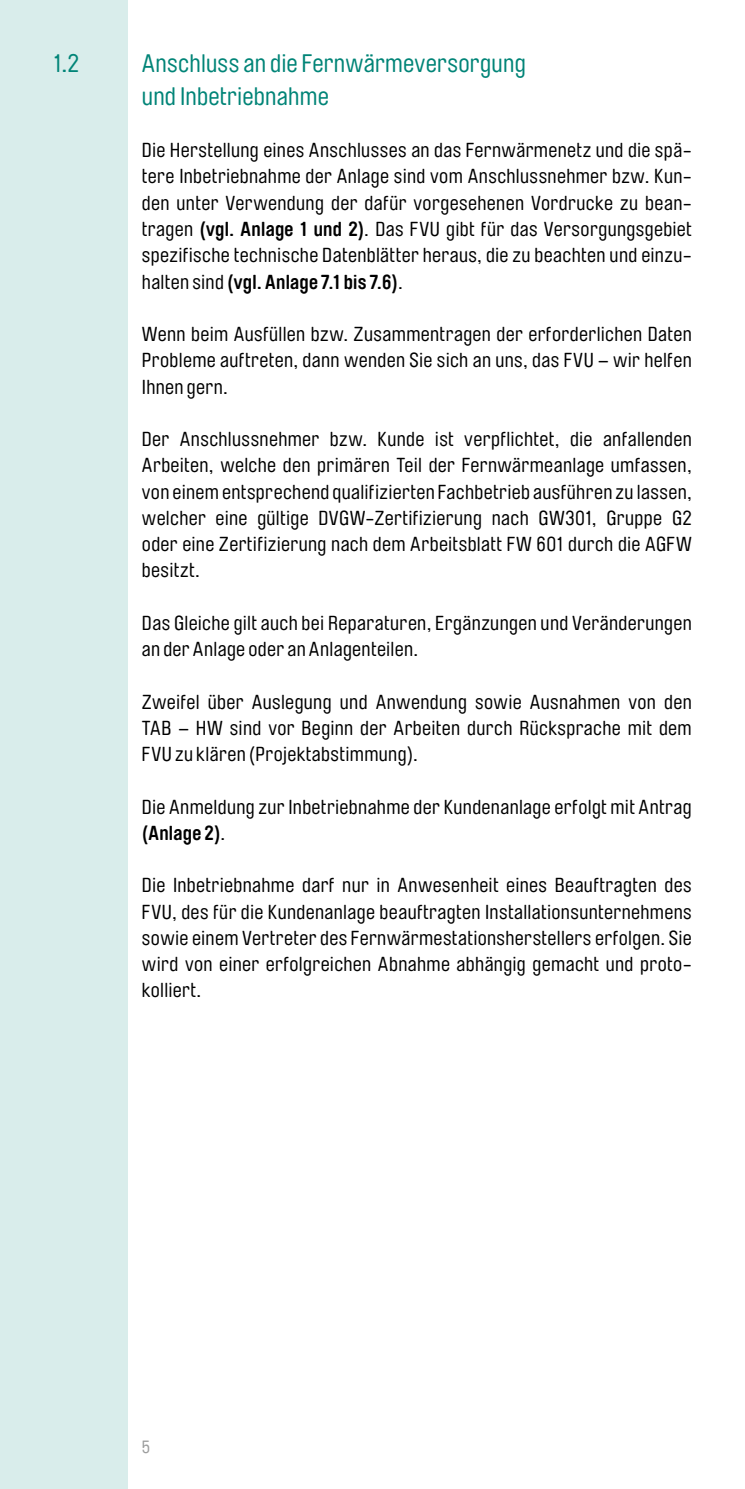
<style>
.page{position:relative;width:745px;height:1489px;background:#fff}
.page>*{position:absolute;margin:0;border:0;box-sizing:border-box;transform-origin:0 0}
.t1{font:25px/32.5px "Brauer Neue";letter-spacing:.01em;color:#008477}
.t2{font:20px/26.2px "Brauer Neue";letter-spacing:.02em;color:#000;text-align:justify}
.t3{font:17.5px "Brauer Neue";color:#9c9d9d}
.s1{font-weight:700}
</style>
<div class="page">
<div style="left:0;top:0;width:128px;height:1488px;background:#d9edeb"></div>
<p class="t1" style="left:53px;top:48px;width:27px">1.2</p>
<p class="t1" style="left:142px;top:48px;width:385px">Anschluss an die Fernwärmeversorgung und Inbetriebnahme</p>
<p class="t2" style="left:142px;top:137px;width:551px">Die Herstellung eines Anschlusses an das Fernwärmenetz und die spä&shy;tere Inbetriebnahme der Anlage sind vom Anschlussnehmer bzw. Kun&shy;den unter Verwendung der dafür vorgesehenen Vordrucke zu bean&shy;tragen <span class="s1">(vgl. Anlage 1 und 2)</span>. Das FVU gibt für das Versorgungsgebiet spezifische technische Datenblätter heraus, die zu beachten und einzu&shy;halten sind <span class="s1">(vgl. Anlage 7.1 bis 7.6)</span>.</p>
<p class="t2" style="left:142px;top:321px;width:551px">Wenn beim Ausfüllen bzw. Zusammentragen der erforderlichen Daten Probleme auftreten, dann wenden Sie sich an uns, das FVU – wir helfen Ihnen gern.</p>
<p class="t2" style="left:142px;top:426px;width:551px">Der Anschlussnehmer bzw. Kunde ist verpflichtet, die anfallenden Arbeiten, welche den primären Teil der Fernwärmeanlage umfassen, von einem entsprechend qualifizierten Fachbetrieb ausführen zu lassen, welcher eine gültige DVGW-Zertifizierung nach GW301, Gruppe G2 oder eine Zertifizierung nach dem Arbeitsblatt FW 601 durch die AGFW besitzt.</p>
<p class="t2" style="left:142px;top:610px;width:551px">Das Gleiche gilt auch bei Reparaturen, Ergänzungen und Veränderungen an der Anlage oder an Anlagenteilen.</p>
<p class="t2" style="left:142px;top:689px;width:551px">Zweifel über Auslegung und Anwendung sowie Ausnahmen von den TAB – HW sind vor Beginn der Arbeiten durch Rücksprache mit dem FVU zu klären (Projektabstimmung).</p>
<p class="t2" style="left:142px;top:794px;width:551px">Die Anmeldung zur Inbetriebnahme der Kundenanlage erfolgt mit Antrag <span class="s1">(Anlage 2)</span>.</p>
<p class="t2" style="left:142px;top:872px;width:551px">Die Inbetriebnahme darf nur in Anwesenheit eines Beauftragten des FVU, des für die Kundenanlage beauftragten Installationsunternehmens sowie einem Vertreter des Fernwärmestationsherstellers erfolgen. Sie wird von einer erfolgreichen Abnahme abhängig gemacht und proto&shy;kolliert.</p>
<p class="t3" style="left:142px;top:1436px;width:10px">5</p>
</div>
